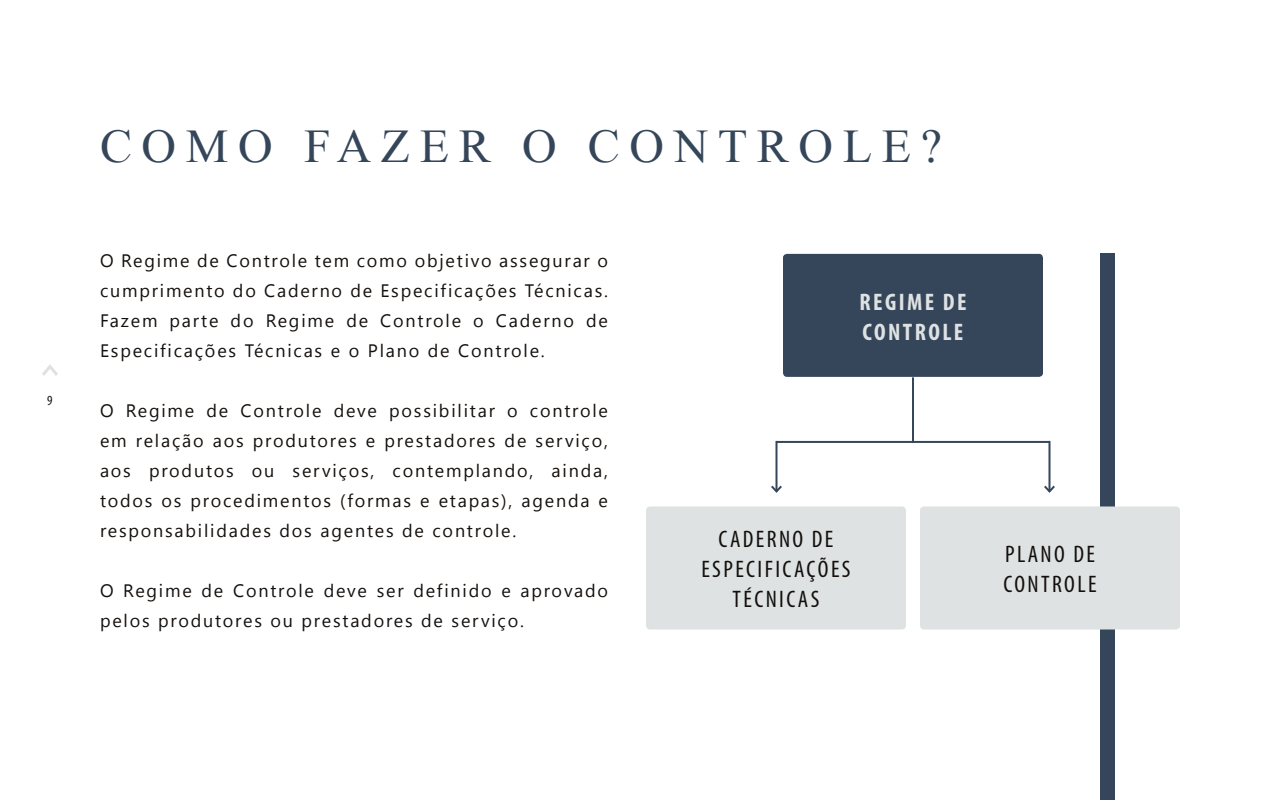
<style>
.page{position:relative;width:1280px;height:800px;background:#fff}
.page>*{position:absolute;margin:0;border:0;box-sizing:border-box;transform-origin:0 0}
.t1{font:48px "Mongolian Baiti";letter-spacing:.2em;color:#35465a}
.t2{font:condensed 24px/30px "Myriad Pro";letter-spacing:.1em;color:#130f0c;text-align:center}
.t3{font:700 condensed 24px/30px "Myriad Pro";letter-spacing:.1em;color:#dee2e3}
.t4{font:18px/30px "Segoe UI";letter-spacing:.1em;color:#130f0c;text-align:justify}
.t5{font:condensed 14px "Myriad Pro";color:#130f0c}
</style>
<div class="page">
<svg style="left:42px;top:364px;width:16px;height:12px"></svg>
<div style="left:1100px;top:254px;width:15px;height:546px;background:#35465a"></div>
<div style="left:783px;top:254px;width:260px;height:123px;background:#35465a;border-radius:4px"></div>
<div style="left:646px;top:506px;width:260px;height:124px;background:#dee2e3;border-radius:4px"></div>
<div style="left:920px;top:506px;width:260px;height:124px;background:#dee2e3;border-radius:4px"></div>
<hr style="left:776px;top:441px;width:274px;height:2px;background:#35465a">
<hr style="left:912px;top:377px;width:2px;height:66px;background:#35465a">
<hr style="left:1048px;top:441px;width:2px;height:50px;background:#35465a">
<svg style="left:1044px;top:484px;width:11px;height:9px"></svg>
<hr style="left:776px;top:441px;width:2px;height:50px;background:#35465a">
<svg style="left:771px;top:484px;width:11px;height:9px"></svg>
<p class="t5" style="left:47px;top:392px;width:7px">9</p>
<h1 class="t1" style="left:100px;top:120px;width:844px">COMO FAZER O CONTROLE?</h1>
<p class="t4" style="left:100px;top:245px;width:510px">O Regime de Controle tem como objetivo assegurar o cumprimento do Caderno de Especificações Técnicas.<br>Fazem parte do Regime de Controle o Caderno de Especificações Técnicas e o Plano de Controle.</p>
<p class="t4" style="left:100px;top:395px;width:510px">O Regime de Controle deve possibilitar o controle em relação aos produtores e prestadores de serviço, aos produtos ou serviços, contemplando, ainda, todos os procedimentos (formas e etapas), agenda e responsabilidades dos agentes de controle.</p>
<p class="t4" style="left:100px;top:575px;width:510px">O Regime de Controle deve ser definido e aprovado pelos produtores ou prestadores de serviço.</p>
<h2 class="t3" style="left:859px;top:286px;width:109px">REGIME DE<br>CONTROLE</h2>
<h2 class="t2" style="left:701px;top:524px;width:151px">CADERNO DE<br>ESPECIFICAÇÕES<br>TÉCNICAS</h2>
<h2 class="t2" style="left:1004px;top:539px;width:94px;text-align:left">PLANO DE<br>CONTROLE</h2>
</div>
